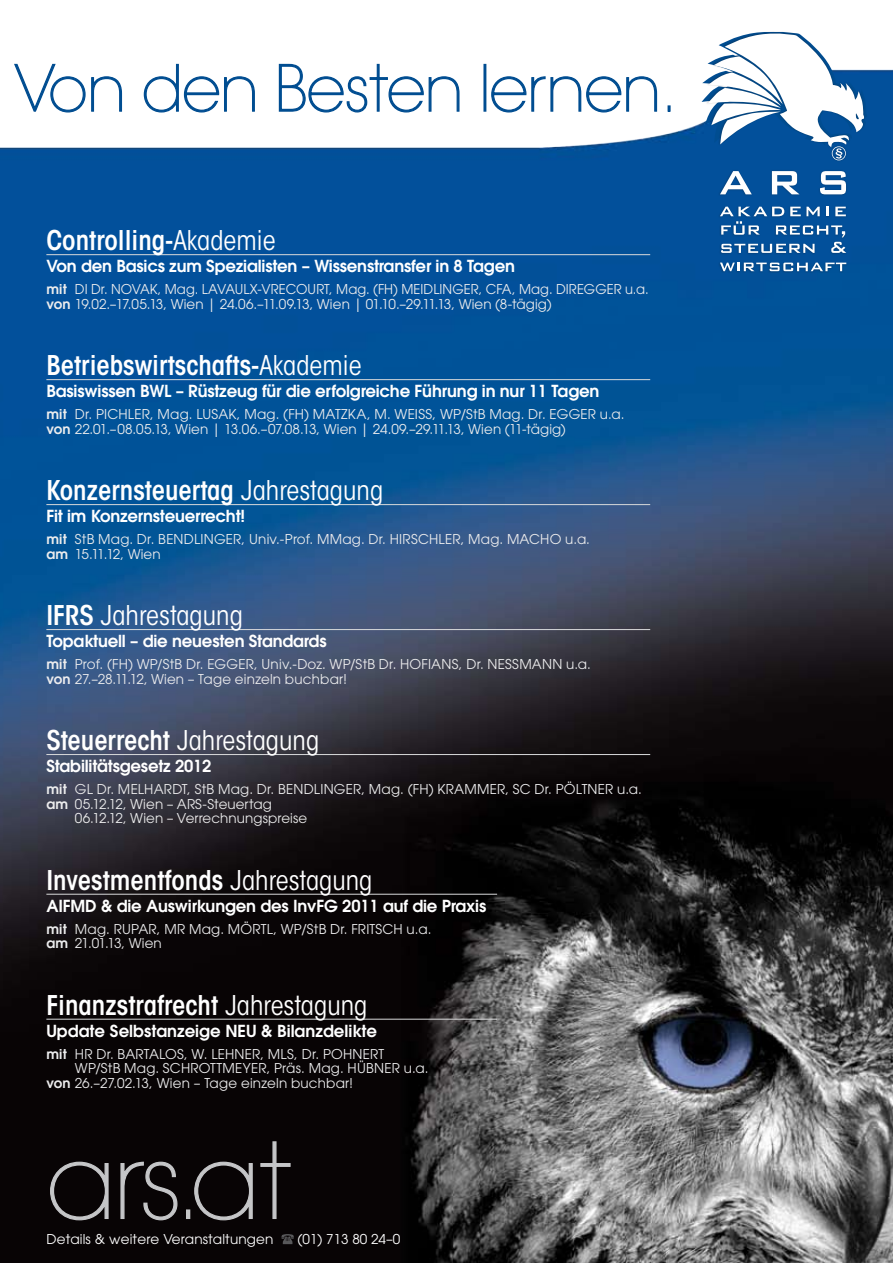
<style>
.page{position:relative;width:893px;height:1263px;background:#fff}
.page>*{position:absolute;margin:0;border:0;box-sizing:border-box;transform-origin:0 0}
.t1{font:200 103.35px "ITC Avant Garde Std";color:#c5c6c8}
.t2{font:200 63px "ITC Avant Garde Std";letter-spacing:-.01em;color:#004d91}
.t3{font:600 condensed 27px "ITC Avant Garde Std";color:#fff}
.t4{font:condensed 27px "ITC Avant Garde Std";color:#fff}
.t5{font:600 16.5px "ITC Avant Garde Std";letter-spacing:-.01em;color:#fff}
.t6{font:13.5px/14.7px "ITC Avant Garde Std";letter-spacing:.01em;color:#ececed}
.t7{font:13.5px "ITC Avant Garde Std";letter-spacing:.01em;color:#fff}
.s1{font-weight:400}
.s2{font-weight:600}
</style>
<div class="page">
<img style="left:0;top:63px;width:893px;height:1200px">
<svg style="left:13px;top:63px;width:110px;height:50px"></svg>
<svg style="left:143px;top:63px;width:113px;height:50px"></svg>
<svg style="left:278px;top:63px;width:182px;height:50px"></svg>
<div style="left:483px;top:64px;width:3px;height:48px;border:1px solid #004d91"></div>
<svg style="left:491px;top:75px;width:167px;height:38px"></svg>
<svg style="left:668px;top:105px;width:3px;height:7px"></svg>
<svg style="left:49px;top:1161px;width:60px;height:60px;background:#211e1f"></svg>
<svg style="left:120px;top:1161px;width:58px;height:60px;background:#242122"></svg>
<div style="left:186px;top:1209px;width:4px;height:10px;border:1px solid #c5c6c8"></div>
<svg style="left:194px;top:1161px;width:59px;height:60px;background:#221f20"></svg>
<svg style="left:260px;top:1141px;width:31px;height:78px;background:#1c1819"></svg>
<svg style="left:281px;top:1234px;width:13px;height:10px"></svg>
<div style="left:706px;top:32px;width:160px;height:241px;background:#02509b"></div>
<svg style="left:702px;top:31px;width:165px;height:129px"></svg>
<svg style="left:720px;top:171px;width:32px;height:23px"></svg>
<svg style="left:772px;top:171px;width:27px;height:23px"></svg>
<svg style="left:820px;top:171px;width:26px;height:23px"></svg>
<svg style="left:720px;top:263px;width:126px;height:8px"></svg>
<svg style="left:720px;top:207px;width:126px;height:46px"></svg>
<hr style="left:46px;top:254px;width:604px;height:1px;background:#d9dadb">
<hr style="left:46px;top:379px;width:604px;height:1px;background:#d9dadb">
<hr style="left:46px;top:504px;width:604px;height:1px;background:#d9dadb">
<hr style="left:46px;top:629px;width:604px;height:1px;background:#d9dadb">
<hr style="left:46px;top:754px;width:604px;height:1px;background:#d9dadb">
<hr style="left:46px;top:894px;width:451px;height:1px;background:#d9dadb">
<hr style="left:46px;top:1019px;width:451px;height:1px;background:#d9dadb">
<h2 class="t2" style="left:14px;top:50px;width:664px">Von den Besten lernen.</h2>
<h3 class="t3" style="left:46px;top:223px;width:231px">Controlling-<span class="s1">Akademie</span></h3>
<p class="t5" style="left:46px;top:255px;width:470px">Von den Basics zum Spezialisten – Wissenstransfer in 8 Tagen</p>
<p class="t6" style="left:46px;top:282px;width:604px"><span class="s2">mit</span> DI Dr. NOVAK, Mag. LAVAULX-VRECOURT, Mag. (FH) MEIDLINGER, CFA, Mag. DIREGGER u.a. <span class="s2">von</span> 19.02.–17.05.13, Wien | 24.06.–11.09.13, Wien | 01.10.–29.11.13, Wien (8-tägig)</p>
<h3 class="t3" style="left:46px;top:348px;width:317px">Betriebswirtschafts-<span class="s1">Akademie</span></h3>
<p class="t5" style="left:46px;top:380px;width:554px">Basiswissen BWL – Rüstzeug für die erfolgreiche Führung in nur 11 Tagen</p>
<p class="t6" style="left:46px;top:407px;width:580px"><span class="s2">mit</span> Dr. PICHLER, Mag. LUSAK, Mag. (FH) MATZKA, M. WEISS, WP/StB Mag. Dr. EGGER u.a. <span class="s2">von</span> 22.01.–08.05.13, Wien | 13.06.–07.08.13, Wien | 24.09.–29.11.13, Wien (11-tägig)</p>
<h3 class="t3" style="left:46px;top:473px;width:338px">Konzernsteuertag <span class="s1">Jahrestagung</span></h3>
<p class="t5" style="left:46px;top:505px;width:200px">Fit im Konzernsteuerrecht!</p>
<p class="t6" style="left:46px;top:532px;width:545px"><span class="s2">mit</span> StB Mag. Dr. BENDLINGER, Univ.-Prof. MMag. Dr. HIRSCHLER, Mag. MACHO u.a. <span class="s2">am</span> 15.11.12, Wien</p>
<h3 class="t4" style="left:46px;top:599px;width:198px"><span class="s2">IFRS</span> Jahrestagung</h3>
<p class="t5" style="left:46px;top:630px;width:282px">Topaktuell – die neuesten Standards</p>
<p class="t6" style="left:46px;top:657px;width:546px"><span class="s2">mit</span> Prof. (FH) WP/StB Dr. EGGER, Univ.-Doz. WP/StB Dr. HOFIANS, Dr. NESSMANN u.a. <span class="s2">von</span> 27.–28.11.12, Wien – Tage einzeln buchbar!</p>
<h3 class="t4" style="left:46px;top:724px;width:274px"><span class="s2">Steuerrecht</span> Jahrestagung</h3>
<p class="t5" style="left:46px;top:755px;width:167px">Stabilitätsgesetz 2012</p>
<p class="t6" style="left:46px;top:781px;width:597px"><span class="s2">mit</span> GL Dr. MELHARDT, StB Mag. Dr. BENDLINGER, Mag. (FH) KRAMMER, SC Dr. PÖLTNER u.a.</p>
<p class="t6" style="left:46px;top:796px;width:227px"><span class="s2">am</span> 05.12.12, Wien – ARS-Steuertag</p>
<p class="t6" style="left:75px;top:811px;width:234px">06.12.12, Wien – Verrechnungspreise</p>
<h3 class="t3" style="left:46px;top:863px;width:328px">Investmentfonds <span class="s1">Jahrestagung</span></h3>
<p class="t5" style="left:46px;top:895px;width:441px">AIFMD &amp; die Auswirkungen des InvFG 2011 auf die Praxis</p>
<p class="t6" style="left:46px;top:921px;width:387px"><span class="s2">mit</span> Mag. RUPAR, MR Mag. MÖRTL, WP/StB Dr. FRITSCH u.a. <span class="s2">am</span> 21.01.13, Wien</p>
<h3 class="t3" style="left:46px;top:988px;width:323px">Finanzstrafrecht <span class="s1">Jahrestagung</span></h3>
<p class="t5" style="left:46px;top:1020px;width:332px">Update Selbstanzeige NEU &amp; Bilanzdelikte</p>
<p class="t6" style="left:46px;top:1046px;width:339px"><span class="s2">mit</span> HR Dr. BARTALOS, W. LEHNER, MLS, Dr. POHNERT</p>
<p class="t6" style="left:75px;top:1061px;width:355px">WP/StB Mag. SCHROTTMEYER, Präs. Mag. HÜBNER u.a.</p>
<p class="t6" style="left:46px;top:1075px;width:308px"><span class="s2">von</span> 26.–27.02.13, Wien – Tage einzeln buchbar!</p>
<h1 class="t1" style="left:46px;top:1118px;width:246px">ars.at</h1>
<p class="t7" style="left:46px;top:1231px;width:229px">Details &amp; weitere Veranstaltungen</p>
<p class="t7" style="left:298px;top:1231px;width:104px">(01) 713 80 24–0</p>
</div>
